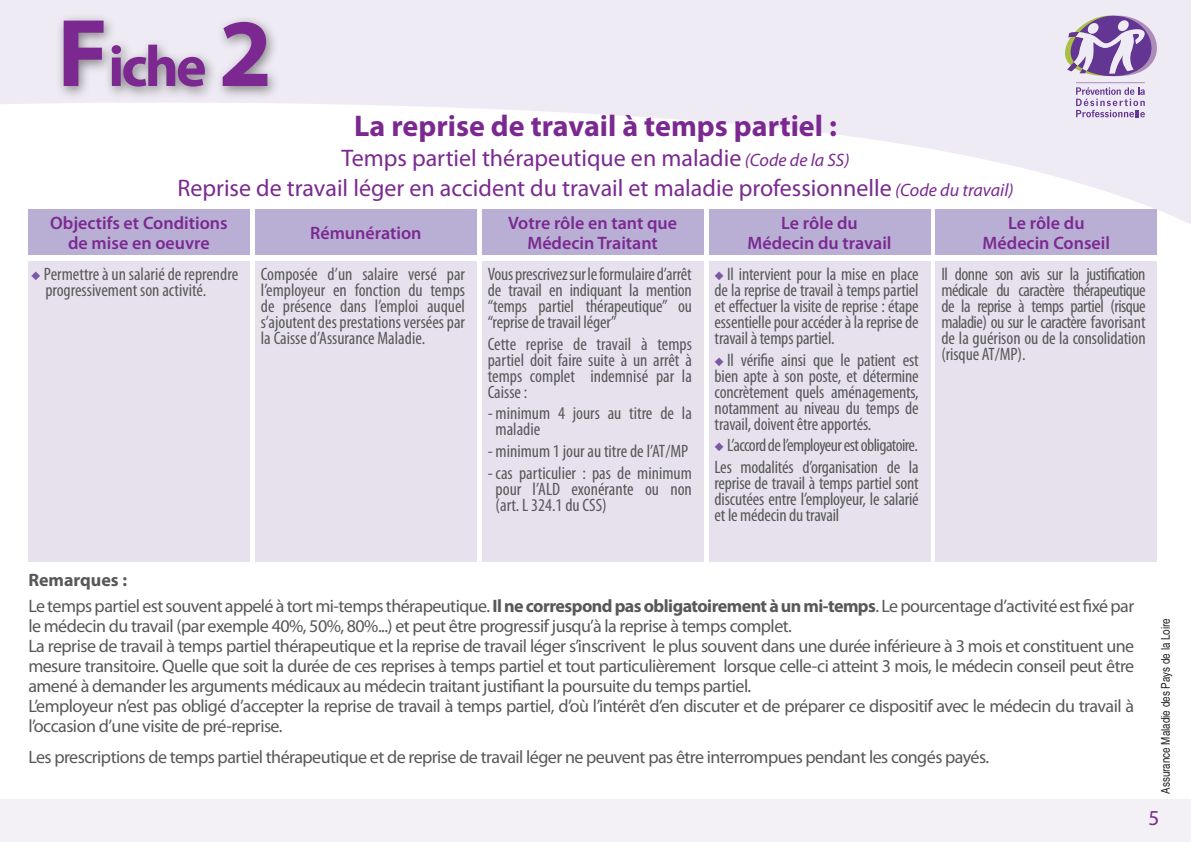
<style>
.page{position:relative;width:1191px;height:842px;background:#fff}
.page>*{position:absolute;margin:0;border:0;box-sizing:border-box;transform-origin:0 0}
.t1{font:700 58.2px "Myriad Pro";color:#7b2991}
.t2{font:700 30px "Myriad Pro";color:#7b2991}
.t3{font:24px/30px "Myriad Pro";color:#7b2991;text-align:center}
.t4{font:21.4px "Myriad Pro";color:#7b2991}
.t5{font:condensed 18px/16px "Myriad Pro";letter-spacing:-.005em;color:#57585a;text-align:justify}
.t6{font:18px/20px "Myriad Pro";letter-spacing:-.03em;color:#57585a}
.t7{font:600 18px/20px "Myriad Pro";color:#7b2991;text-align:center}
.t8{font:condensed 18px "Myriad Pro";letter-spacing:-.03em;color:#57585a}
.t9{font:700 18px "Myriad Pro";color:#57585a}
.t10{font:condensed 12px "Helvetica";color:#231f20}
.s1{font-size:97px}
.s2{font-style:italic;font-size:18px}
.s3{color:#7b58a2}
.s4{font-weight:700}
</style>
<div class="page">
<svg style="left:0;top:0;width:1191px;height:230px;fill:#efebf4"></svg>
<div style="left:0;top:799px;width:1191px;height:43px;background:#f3f0f6"></div>
<div style="left:28px;top:210px;width:221px;height:45px;background:#b9afd5"></div>
<div style="left:255px;top:210px;width:221px;height:45px;background:#b9afd5"></div>
<div style="left:482px;top:210px;width:221px;height:45px;background:#b9afd5"></div>
<div style="left:709px;top:210px;width:221px;height:45px;background:#b9afd5"></div>
<div style="left:935px;top:210px;width:222px;height:45px;background:#b9afd5"></div>
<div style="left:28px;top:261px;width:221px;height:300px;background:#e7e1ed"></div>
<div style="left:255px;top:261px;width:221px;height:300px;background:#e7e1ed"></div>
<div style="left:482px;top:261px;width:221px;height:300px;background:#e7e1ed"></div>
<div style="left:709px;top:261px;width:221px;height:300px;background:#e7e1ed"></div>
<div style="left:935px;top:261px;width:222px;height:300px;background:#e7e1ed"></div>
<div style="left:56px;top:13px;width:225px;height:88px;background:#231f20;opacity:.52"></div>
<p class="t1" style="left:57px;top:28px;width:217px"><span class="s1">F</span>iche <span class="s1">2</span></p>
<p class="t2" style="left:354px;top:106px;width:484px">La reprise de travail à temps partiel :</p>
<p class="t3" style="left:177px;top:142px;width:837px">Temps partiel thérapeutique en maladie <span class="s2">(Code de la SS)<br></span>Reprise de travail léger en accident du travail et maladie professionnelle <span class="s2">(Code du travail)</span></p>
<p class="t7" style="left:50px;top:213px;width:179px">Objectifs et Conditions de mise en oeuvre</p>
<p class="t7" style="left:310px;top:223px;width:113px">Rémunération</p>
<p class="t7" style="left:508px;top:213px;width:170px">Votre rôle en tant que</p>
<p class="t7" style="left:527px;top:233px;width:132px">Médecin Traitant</p>
<p class="t7" style="left:781px;top:213px;width:78px">Le rôle du</p>
<p class="t7" style="left:747px;top:233px;width:146px">Médecin du travail</p>
<p class="t7" style="left:1008px;top:213px;width:78px">Le rôle du</p>
<p class="t7" style="left:982px;top:233px;width:129px">Médecin Conseil</p>
<p class="t5" style="left:45px;top:266px;width:194px;text-indent:-14px"><span class="s3">◆</span> Permettre à un salarié de reprendre progressivement son activité.</p>
<p class="t5" style="left:261px;top:266px;width:206px">Composée d’un salaire versé par l’employeur en fonction du temps de présence dans l’emploi auquel s’ajoutent des prestations versées par la Caisse d’Assurance Maladie.</p>
<p class="t5" style="left:488px;top:266px;width:206px">Vous prescrivez sur le formulaire d’arrêt de travail en indiquant la mention “temps partiel thérapeutique” ou “reprise de travail léger”</p>
<p class="t5" style="left:488px;top:335px;width:206px">Cette reprise de travail à temps partiel doit faire suite à un arrêt à temps complet indemnisé par la Caisse :</p>
<p class="t5" style="left:495px;top:405px;width:198px;text-indent:-8px">- minimum 4 jours au titre de la maladie</p>
<p class="t5" style="left:488px;top:443px;width:202px">- minimum 1 jour au titre de l’AT/MP</p>
<p class="t5" style="left:495px;top:464px;width:198px;text-indent:-8px">- cas particulier : pas de minimum pour l’ALD exonérante ou non (art. L 324.1 du CSS)</p>
<p class="t5" style="left:714px;top:266px;width:206px"><span class="s3">◆</span> Il intervient pour la mise en place de la reprise de travail à temps partiel et effectuer la visite de reprise : étape essentielle pour accéder à la reprise de travail à temps partiel.</p>
<p class="t5" style="left:714px;top:351px;width:206px"><span class="s3">◆</span> Il vérifie ainsi que le patient est bien apte à son poste, et détermine concrètement quels aménagements, notamment au niveau du temps de travail, doivent être apportés.</p>
<p class="t8" style="left:714px;top:434px;width:205px"><span class="s3">◆</span> L’accord de l’employeur est obligatoire.</p>
<p class="t5" style="left:714px;top:459px;width:206px">Les modalités d’organisation de la reprise de travail à temps partiel sont discutées entre l’employeur, le salarié et le médecin du travail</p>
<p class="t5" style="left:941px;top:266px;width:206px">Il donne son avis sur la justification médicale du caractère thérapeutique de la reprise à temps partiel (risque maladie) ou sur le caractère favorisant de la guérison ou de la consolidation (risque AT/MP).</p>
<p class="t9" style="left:28px;top:568px;width:100px">Remarques :</p>
<p class="t6" style="left:28px;top:596px;width:1107px">Le temps partiel est souvent appelé à tort mi-temps thérapeutique. <span class="s4">Il ne correspond pas obligatoirement à un mi-temps</span>. Le pourcentage d’activité est fixé par le médecin du travail (par exemple 40%, 50%, 80%...) et peut être progressif jusqu’à la reprise à temps complet.</p>
<p class="t6" style="left:28px;top:636px;width:1107px;text-align:justify">La reprise de travail à temps partiel thérapeutique et la reprise de travail léger s’inscrivent le plus souvent dans une durée inférieure à 3 mois et constituent une mesure transitoire. Quelle que soit la durée de ces reprises à temps partiel et tout particulièrement lorsque celle-ci atteint 3 mois, le médecin conseil peut être amené à demander les arguments médicaux au médecin traitant justifiant la poursuite du temps partiel.</p>
<p class="t6" style="left:28px;top:696px;width:1107px">L’employeur n’est pas obligé d’accepter la reprise de travail à temps partiel, d’où l’intérêt d’en discuter et de préparer ce dispositif avec le médecin du travail à l’occasion d’une visite de pré-reprise.</p>
<p class="t6" style="left:28px;top:747px;width:962px">Les prescriptions de temps partiel thérapeutique et de reprise de travail léger ne peuvent pas être interrompues pendant les congés payés.</p>
<p class="t10" style="left:1157px;top:794px;width:177px;rotate:-90deg">Assurance Maladie des Pays de la Loire</p>
<p class="t4" style="left:1148px;top:805px;width:12px">5</p>
</div>
